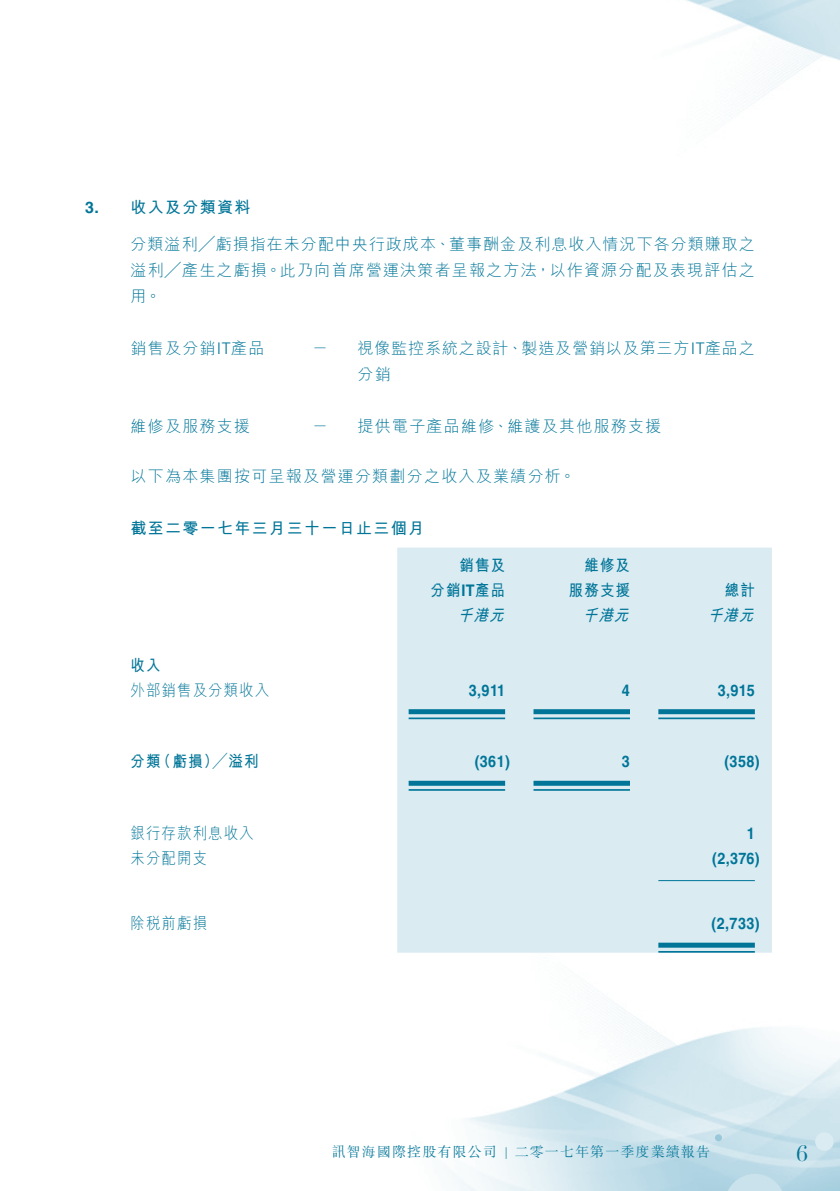
<style>
.page{position:relative;width:840px;height:1191px;background:#fff}
.page>*{position:absolute;margin:0;border:0;box-sizing:border-box;transform-origin:0 0}
.t1{font:22px "Didot LT Std";color:#007598}
.Body_Text{font:300 16px/26px "M Hei HK";letter-spacing:.08em;color:#007598;text-align:justify}
.Body_Text-2{font:700 16px "Helvetica LT Std";letter-spacing:.03em;color:#007598;scale:.9 1}
.Body_Text-3{font:700 16px "M Hei HK";letter-spacing:.08em;color:#007598;scale:.9 1}
.Body_Text-4{font:300 16px "M Hei HK";letter-spacing:.08em;color:#007598;scale:.9 1}
.Body_Text-5{font:300 16px "M Hei HK";letter-spacing:.055em;color:#007598}
.Heading_2{font:700 16px "M Hei HK";letter-spacing:.085em;color:#007598}
.Body_Text-6{font:italic 700 16px "M Hei HK";color:#007598;scale:.9 1}
.Heading_1{font:700 16px "M Hei HK";letter-spacing:.085em;color:#007598}
.Heading_1-2{font:700 16px "Helvetica LT Std";color:#007598}
.t2{font:300 14px "M Sung HK";letter-spacing:.08em;color:#007598}
.s1{font-family:"Helvetica LT Std"}
</style>
<div class="page">
<img style="left:686px;top:0;width:153px;height:103px">
<img style="left:397px;top:866px;width:442px;height:325px">
<div style="left:814px;top:1132px;width:19px;height:18px;background:#daebf2;border-radius:50%"></div>
<svg style="left:724px;top:1173px;width:60px;height:18px"></svg>
<div style="left:714px;top:1134px;width:7px;height:7px;background:#98c8da;border-radius:50%"></div>
<div style="left:397px;top:547px;width:374px;height:405px;background:#daebf2"></div>
<div style="left:408px;top:709px;width:97px;height:5px;background:#007598"></div>
<hr style="left:408px;top:717px;width:97px;height:2px;background:#007598">
<div style="left:533px;top:709px;width:96px;height:5px;background:#007598"></div>
<hr style="left:533px;top:717px;width:96px;height:2px;background:#007598">
<div style="left:658px;top:709px;width:96px;height:5px;background:#007598"></div>
<hr style="left:658px;top:717px;width:96px;height:2px;background:#007598">
<div style="left:408px;top:780px;width:97px;height:5px;background:#007598"></div>
<hr style="left:408px;top:789px;width:97px;height:1px;background:#007598">
<div style="left:533px;top:780px;width:96px;height:5px;background:#007598"></div>
<hr style="left:533px;top:789px;width:96px;height:1px;background:#007598">
<hr style="left:658px;top:880px;width:96px;height:1px;background:#007598">
<div style="left:658px;top:942px;width:96px;height:5px;background:#007598"></div>
<hr style="left:658px;top:951px;width:96px;height:1px;background:#007598">
<p class="Heading_1-2" style="left:85px;top:197px;width:15px">3.</p>
<p class="Heading_1" style="left:130px;top:195px;width:121px">收入及分類資料</p>
<p class="Body_Text" style="left:130px;top:231px;width:625px">分類溢利╱虧損指在未分配中央行政成本、董事酬金及利息收入情況下各分類賺取之溢利╱產生之虧損。此乃向首席營運決策者呈報之方法，以作資源分配及表現評估之用。</p>
<p class="Body_Text-5" style="left:357px;top:340px;width:398px">視像監控系統之設計、製造及營銷以及第三方<span class="s1">IT</span>產品之</p>
<p class="Body_Text" style="left:130px;top:335px;width:135px">銷售及分銷<span class="s1">IT</span>產品</p>
<p class="Body_Text" style="left:312px;top:335px;width:17px">－</p>
<p class="Body_Text" style="left:357px;top:361px;width:35px">分銷</p>
<p class="Body_Text" style="left:357px;top:413px;width:305px">提供電子產品維修、維護及其他服務支援</p>
<p class="Body_Text" style="left:130px;top:413px;width:121px">維修及服務支援</p>
<p class="Body_Text" style="left:130px;top:463px;width:446px">以下為本集團按可呈報及營運分類劃分之收入及業績分析。</p>
<p class="Heading_2" style="left:130px;top:517px;width:295px">截至二零一七年三月三十一日止三個月</p>
<p class="Body_Text-3" style="left:459px;top:553px;width:52px">銷售及</p>
<p class="Body_Text-3" style="left:430px;top:578px;width:84px">分銷<span class="s1">IT</span>產品</p>
<p class="Body_Text" style="left:312px;top:413px;width:17px">－</p>
<p class="Body_Text-3" style="left:584px;top:553px;width:52px">維修及</p>
<p class="Body_Text-3" style="left:568px;top:578px;width:69px">服務支援</p>
<p class="Body_Text-3" style="left:724px;top:578px;width:35px">總計</p>
<p class="Body_Text-6" style="left:457px;top:603px;width:58px">千港元</p>
<p class="Body_Text-6" style="left:582px;top:603px;width:58px">千港元</p>
<p class="Body_Text-6" style="left:707px;top:603px;width:58px">千港元</p>
<p class="Body_Text-3" style="left:130px;top:653px;width:35px">收入</p>
<p class="Body_Text-4" style="left:130px;top:681px;width:155px">外部銷售及分類收入</p>
<p class="Body_Text-2" style="left:468px;top:680px;width:42px">3,911</p>
<p class="Body_Text-2" style="left:621px;top:680px;width:10px">4</p>
<p class="Body_Text-2" style="left:717px;top:680px;width:43px">3,915</p>
<p class="Body_Text-3" style="left:156px;top:749px;width:115px">（虧損）╱溢利</p>
<p class="Body_Text-3" style="left:130px;top:749px;width:35px">分類</p>
<p class="Body_Text-2" style="left:474px;top:752px;width:41px">)361(</p>
<p class="Body_Text-2" style="left:621px;top:752px;width:10px">3</p>
<p class="Body_Text-2" style="left:724px;top:752px;width:41px">)358(</p>
<p class="Body_Text-4" style="left:130px;top:824px;width:138px">銀行存款利息收入</p>
<p class="Body_Text-2" style="left:746px;top:823px;width:10px">1</p>
<p class="Body_Text-4" style="left:130px;top:849px;width:86px">未分配開支</p>
<p class="Body_Text-2" style="left:711px;top:848px;width:54px">)2,376(</p>
<p class="Body_Text-4" style="left:130px;top:915px;width:86px">除稅前虧損</p>
<p class="Body_Text-2" style="left:711px;top:913px;width:55px">)2,733(</p>
<p class="t2" style="left:331px;top:1142px;width:379px">訊智海國際控股有限公司 | 二零一七年第一季度業績報告</p>
<h1 class="t1" style="left:796px;top:1139px;width:13px">6</h1>
</div>
